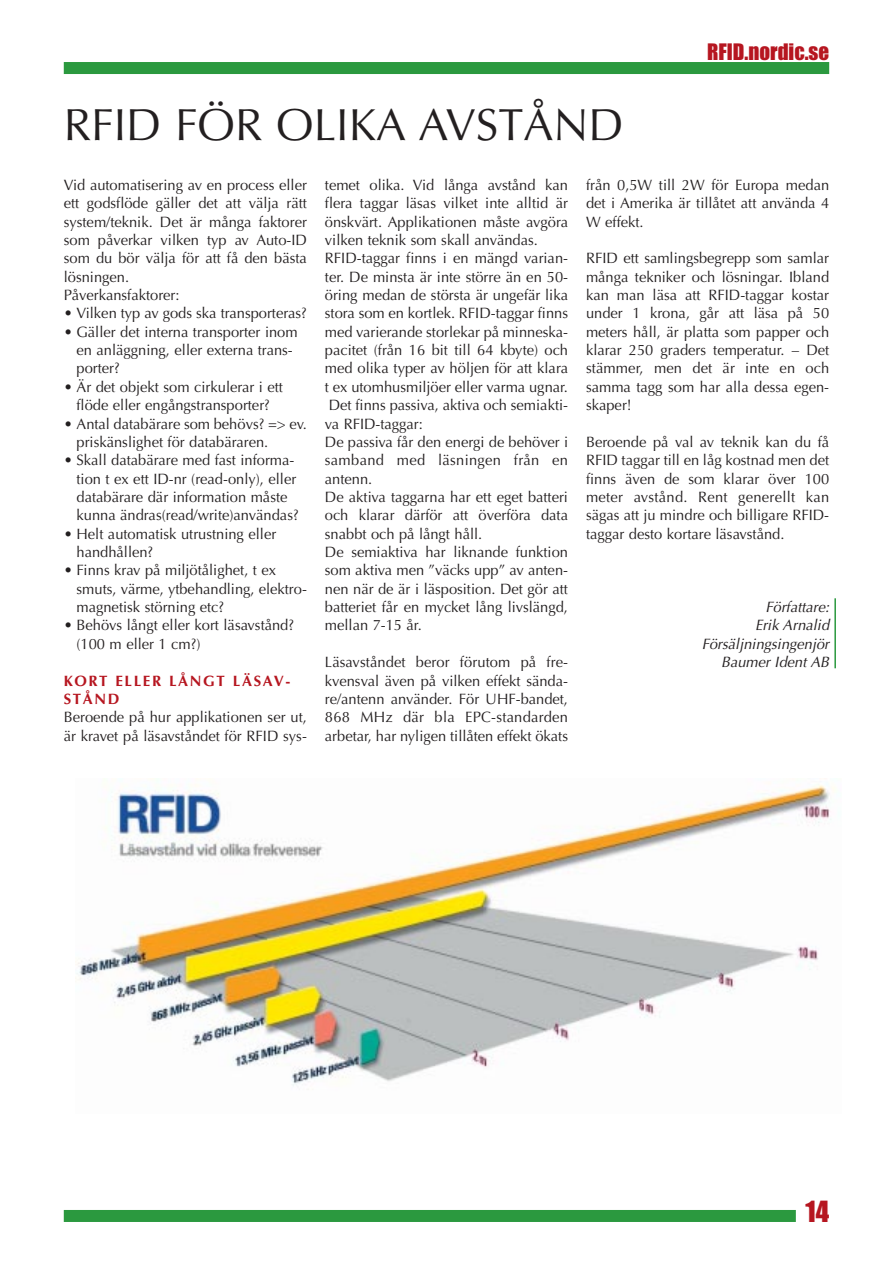
<style>
.page{position:relative;width:893px;height:1263px;background:#fff}
.page>*{position:absolute;margin:0;border:0;box-sizing:border-box;transform-origin:0 0}
.t1{font:45px "Optima";color:#231f20}
.t2{font:27px "Impact";color:#b61620}
.t3{font:21px "Impact";color:#b61620}
.t4{font:15px/18.3px "Optima";color:#231f20}
.t5{font:italic 15px/18.3px "Optima";color:#231f20;text-align:right}
.t6{font:700 15px/18.3px "Optima";letter-spacing:.11em;color:#b61620}
</style>
<div class="page">
<div style="left:64px;top:62px;width:765px;height:12px;background:#2b993f"></div>
<div style="left:64px;top:1210px;width:732px;height:12px;background:#2b993f"></div>
<img style="left:77px;top:778px;width:759px;height:308px">
<hr style="left:834px;top:598px;width:2px;height:70px;background:#2b993f">
<h3 class="t3" style="left:707px;top:45px;width:124px">RFID.nordic.se</h3>
<h1 class="t1" style="left:64px;top:106px;width:561px">RFID FÖR OLIKA AVSTÅND</h1>
<p class="t4" style="left:64px;top:177px;width:245px">Vid automatisering av en process eller ett godsflöde gäller det att välja rätt system/teknik. Det är många faktorer som påverkar vilken typ av Auto-ID som du bör välja för att få den bästa lösningen.<br>Påverkansfaktorer:</p>
<p class="t4" style="left:64px;top:306px;width:245px">• Vilken typ av gods ska transporteras?</p>
<p class="t4" style="left:77px;top:324px;width:223px;text-indent:-13px">• Gäller det interna transporter inom en anläggning, eller externa trans&shy;porter?</p>
<p class="t4" style="left:64px;top:379px;width:221px;text-align:center">• Är det objekt som cirkulerar i ett flöde eller engångstransporter?</p>
<p class="t4" style="left:77px;top:416px;width:232px;text-indent:-13px">• Antal databärare som behövs? =&gt; ev. priskänslighet för databäraren.</p>
<p class="t4" style="left:77px;top:452px;width:224px;text-indent:-13px">• Skall databärare med fast informa&shy;tion t ex ett ID-nr (read-only), eller databärare där information måste kunna ändras(read/write)användas?</p>
<p class="t4" style="left:77px;top:526px;width:201px;text-indent:-13px">• Helt automatisk utrustning eller handhållen?</p>
<p class="t4" style="left:77px;top:563px;width:232px;text-indent:-13px">• Finns krav på miljötålighet, t ex smuts, värme, ytbehandling, elektro&shy;magnetisk störning etc?</p>
<p class="t4" style="left:77px;top:618px;width:219px;text-indent:-13px">• Behövs långt eller kort läsavstånd? (100 m eller 1 cm?)</p>
<p class="t6" style="left:64px;top:673px;width:228px">KORT ELLER LÅNGT LÄSAV-<br>STÅND</p>
<p class="t4" style="left:64px;top:709px;width:245px">Beroende på hur applikationen ser ut, är kravet på läsavståndet för RFID sys-</p>
<p class="t4" style="left:586px;top:177px;width:245px;text-align:justify">från 0,5W till 2W för Europa medan det i Amerika är tillåtet att använda 4<br>W effekt.</p>
<p class="t4" style="left:586px;top:250px;width:245px;text-align:justify">RFID ett samlingsbegrepp som samlar många tekniker och lösningar. Ibland kan man läsa att RFID-taggar kostar under 1 krona, går att läsa på 50 meters håll, är platta som papper och klarar 250 graders temperatur. – Det stämmer, men det är inte en och samma tagg som har alla dessa egen&shy;skaper!</p>
<p class="t4" style="left:586px;top:434px;width:245px;text-align:justify">Beroende på val av teknik kan du få RFID taggar till en låg kostnad men det finns även de som klarar över 100 meter avstånd. Rent generellt kan sägas att ju mindre och billigare RFID&shy;taggar desto kortare läsavstånd.</p>
<p class="t4" style="left:325px;top:177px;width:245px">temet olika. Vid långa avstånd kan flera taggar läsas vilket inte alltid är önskvärt. Applikationen måste avgöra vilken teknik som skall användas.<br>RFID-taggar finns i en mängd varian&shy;ter. De minsta är inte större än en 50- öring medan de största är ungefär lika stora som en kortlek. RFID-taggar finns med varierande storlekar på minneska&shy;pacitet (från 16 bit till 64 kbyte) och med olika typer av höljen för att klara t ex utomhusmiljöer eller varma ugnar.<br>Det finns passiva, aktiva och semiakti&shy;va RFID-taggar:<br>De passiva får den energi de behöver i samband med läsningen från en antenn.<br>De aktiva taggarna har ett eget batteri och klarar därför att överföra data snabbt och på långt håll.<br>De semiaktiva har liknande funktion som aktiva men ”väcks upp” av anten&shy;nen när de är i läsposition. Det gör att batteriet får en mycket lång livslängd, mellan 7-15 år.</p>
<p class="t4" style="left:325px;top:654px;width:245px;text-align:justify">Läsavståndet beror förutom på fre&shy;kvensval även på vilken effekt sända&shy;re/antenn använder. För UHF-bandet, 868 MHz där bla EPC-standarden arbetar, har nyligen tillåten effekt ökats</p>
<p class="t5" style="left:702px;top:599px;width:132px">Författare:<br>Erik Arnalid<br>Försälj ningsingenjör<br>Baumer Ident AB</p>
<h2 class="t2" style="left:805px;top:1202px;width:25px">14</h2>
</div>
